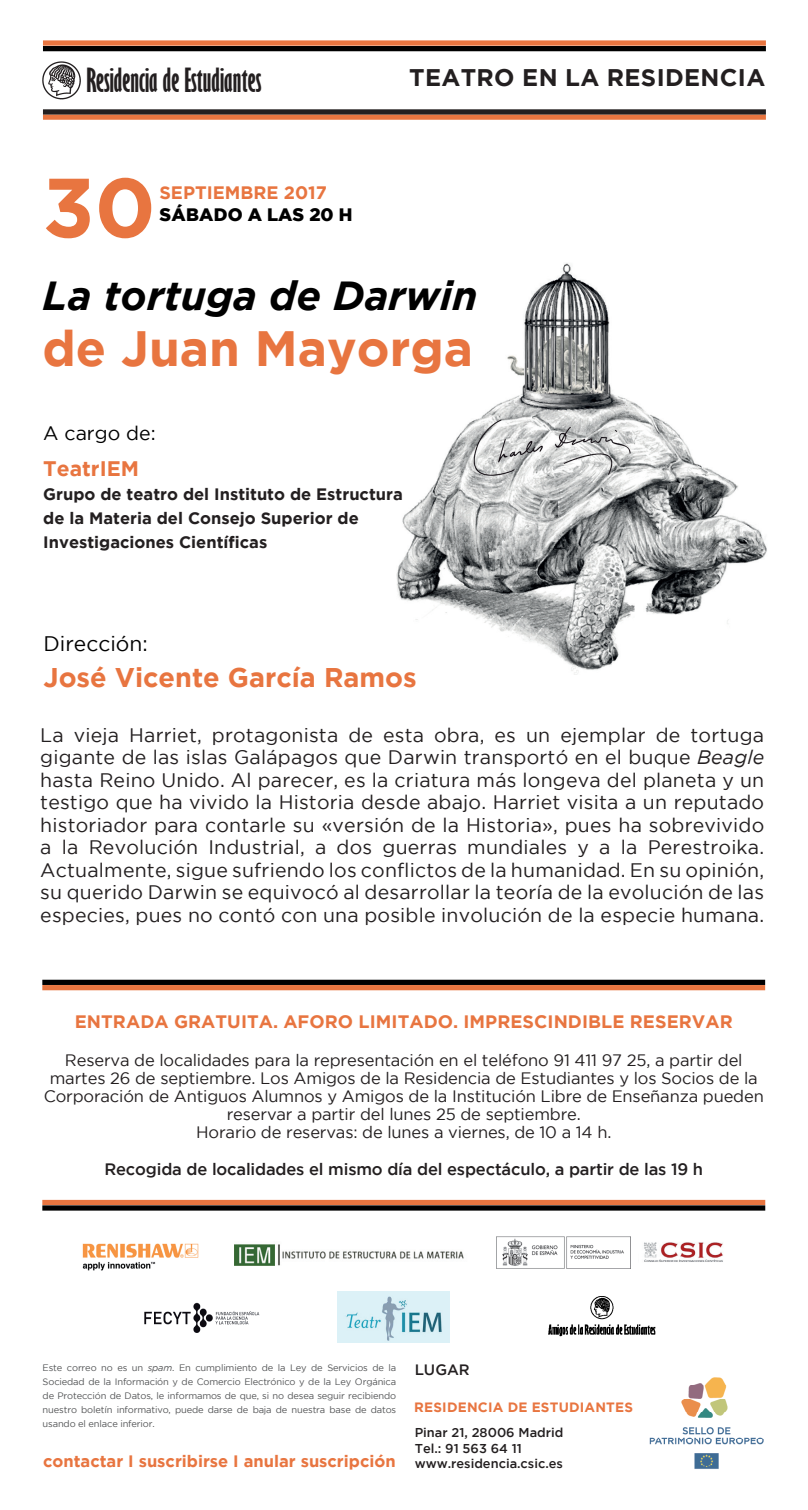
<style>
.page{position:relative;width:808px;height:1510px;background:#fff}
.page>*{position:absolute;margin:0;border:0;box-sizing:border-box;transform-origin:0 0}
.t1{font:700 83.7px "Gotham";color:#e87540}
.t2{font:700 49.5px "Gotham";color:#e87540}
.t3{font:italic 700 40.5px "Gotham";color:#000}
.t4{font:700 extra-condensed 30.6px "Gill Sans";color:#231f20}
.t5{font:700 27px "Gotham";color:#e87540}
.t6{font:700 24px "Gotham";letter-spacing:.015em;color:#231f20}
.t7{font:21px "Gotham";color:#000}
.t8{font:700 21px "Gotham";color:#e87540}
.t9{font:19.5px/22.5px "Gotham";letter-spacing:.01em;color:#231f20;text-align:justify}
.t10{font:19.5px "Gotham";color:#000}
.t11{font:700 18px "Gotham";letter-spacing:.005em;color:#e87540}
.t12{font:900 18px "Gotham";letter-spacing:.015em;color:#000}
.t13{font:16.5px/18px "Gotham";letter-spacing:-.01em;color:#231f20;text-align:center}
.t14{font:700 16.5px/24px "Gotham";color:#231f20}
.t15{font:500 16.5px "Gotham";letter-spacing:-.01em;color:#231f20}
.t16{font:700 16.5px "Gotham";color:#e87540}
.t17{font:500 15px "Gotham";color:#231f20}
.t18{font:700 13.5px "Gotham";color:#e87540}
.t19{font:500 12.75px/15.5px "Gotham";color:#231f20}
.t20{font:9.3px/14px "Gotham";letter-spacing:-.015em;color:#545557;text-align:justify}
.s1{font-style:italic}
</style>
<div class="page">
<img style="left:649px;top:1377px;width:115px;height:92px">
<img style="left:396px;top:263px;width:371px;height:411px">
<div style="left:43px;top:40px;width:723px;height:6px;background:#e87540"></div>
<div style="left:43px;top:46px;width:723px;height:5px;background:#000"></div>
<img style="left:42px;top:61px;width:39px;height:39px">
<div style="left:43px;top:114px;width:723px;height:6px;background:#e87540"></div>
<div style="left:43px;top:109px;width:723px;height:6px;background:#231f20"></div>
<div style="left:42px;top:1199px;width:723px;height:6px;background:#e87540"></div>
<div style="left:42px;top:1205px;width:723px;height:5px;background:#000"></div>
<img style="left:337px;top:1291px;width:112px;height:51px">
<img style="left:234px;top:1244px;width:230px;height:22px">
<img style="left:548px;top:1296px;width:108px;height:41px">
<img style="left:644px;top:1242px;width:79px;height:20px">
<img style="left:496px;top:1236px;width:134px;height:32px">
<img style="left:144px;top:1302px;width:116px;height:31px">
<div style="left:42px;top:985px;width:723px;height:5px;background:#e87540"></div>
<div style="left:42px;top:979px;width:723px;height:6px;background:#000"></div>
<img style="left:82px;top:1243px;width:117px;height:28px">
<h3 class="t4" style="left:87px;top:61px;width:176px">Residencia de Estudiantes</h3>
<h1 class="t1" style="left:43px;top:159px;width:115px">30</h1>
<p class="t11" style="left:159px;top:182px;width:169px">SEPTIEMBRE 2017</p>
<p class="t12" style="left:160px;top:204px;width:194px">SÁBADO A LAS 20 H</p>
<p class="t6" style="left:409px;top:64px;width:358px">TEATRO EN LA RESIDENCIA</p>
<h3 class="t3" style="left:43px;top:273px;width:436px">La tortuga de Darwin</h3>
<h2 class="t2" style="left:43px;top:320px;width:432px">de Juan Mayorga</h2>
<p class="t10" style="left:43px;top:422px;width:114px">A cargo de:</p>
<p class="t8" style="left:43px;top:456px;width:97px">TeatrIEM</p>
<p class="t14" style="left:43px;top:482px;width:361px">Grupo de teatro del Instituto de Estructura de la Materia del Consejo Superior de<br>Investigaciones Científicas</p>
<p class="t7" style="left:43px;top:632px;width:106px">Dirección:</p>
<h3 class="t5" style="left:43px;top:661px;width:375px">José Vicente García Ramos</h3>
<p class="t9" style="left:40px;top:723px;width:725px">La vieja Harriet, protagonista de esta obra, es un ejemplar de tortuga gigante de las islas Galápagos que Darwin transportó en el buque <span class="s1">Beagle </span>hasta Reino Unido. Al parecer, es la criatura más longeva del planeta y un testigo que ha vivido la Historia desde abajo. Harriet visita a un reputado historiador para contarle su «versión de la Historia», pues ha sobrevivido a la Revolución Industrial, a dos guerras mundiales y a la Perestroika.<br>Actualmente, sigue sufriendo los conflictos de la humanidad. En su opinión, su querido Darwin se equivocó al desarrollar la teoría de la evolución de las especies, pues no contó con una posible involución de la especie humana.</p>
<p class="t11" style="left:75px;top:1011px;width:659px">ENTRADA GRATUITA. AFORO LIMITADO. IMPRESCINDIBLE RESERVAR</p>
<p class="t13" style="left:44px;top:1050px;width:721px">Reserva de localidades para la representación en el teléfono 91 411 97 25, a partir del martes 26 de septiembre. Los Amigos de la Residencia de Estudiantes y los Socios de la Corporación de Antiguos Alumnos y Amigos de la Institución Libre de Enseñanza pueden reservar a partir del lunes 25 de septiembre.<br>Horario de reservas: de lunes a viernes, de 10 a 14 h.</p>
<p class="t15" style="left:104px;top:1160px;width:600px">Recogida de localidades el mismo día del espectáculo, a partir de las 19 h</p>
<p class="t20" style="left:43px;top:1360px;width:355px">Este correo no es un <span class="s1">spam</span>. En cumplimiento de la Ley de Servicios de la Sociedad de la Información y de Comercio Electrónico y de la Ley Orgánica de Protección de Datos, le informamos de que, si no desea seguir recibiendo nuestro boletín informativo, puede darse de baja de nuestra base de datos usando el enlace inferior.</p>
<p class="t16" style="left:43px;top:1451px;width:354px">contactar I suscribirse I anular suscripción</p>
<p class="t17" style="left:415px;top:1360px;width:57px">LUGAR</p>
<p class="t18" style="left:414px;top:1398px;width:20px">Residencia</p>
<p class="t18" style="left:508px;top:1398px;width:72px">de Estudiantes</p>
<p class="t19" style="left:415px;top:1424px;width:150px">Pinar 21, 28006 Madrid<br>Tel.: 91 563 64 11 www.residencia.csic.es</p>
</div>
